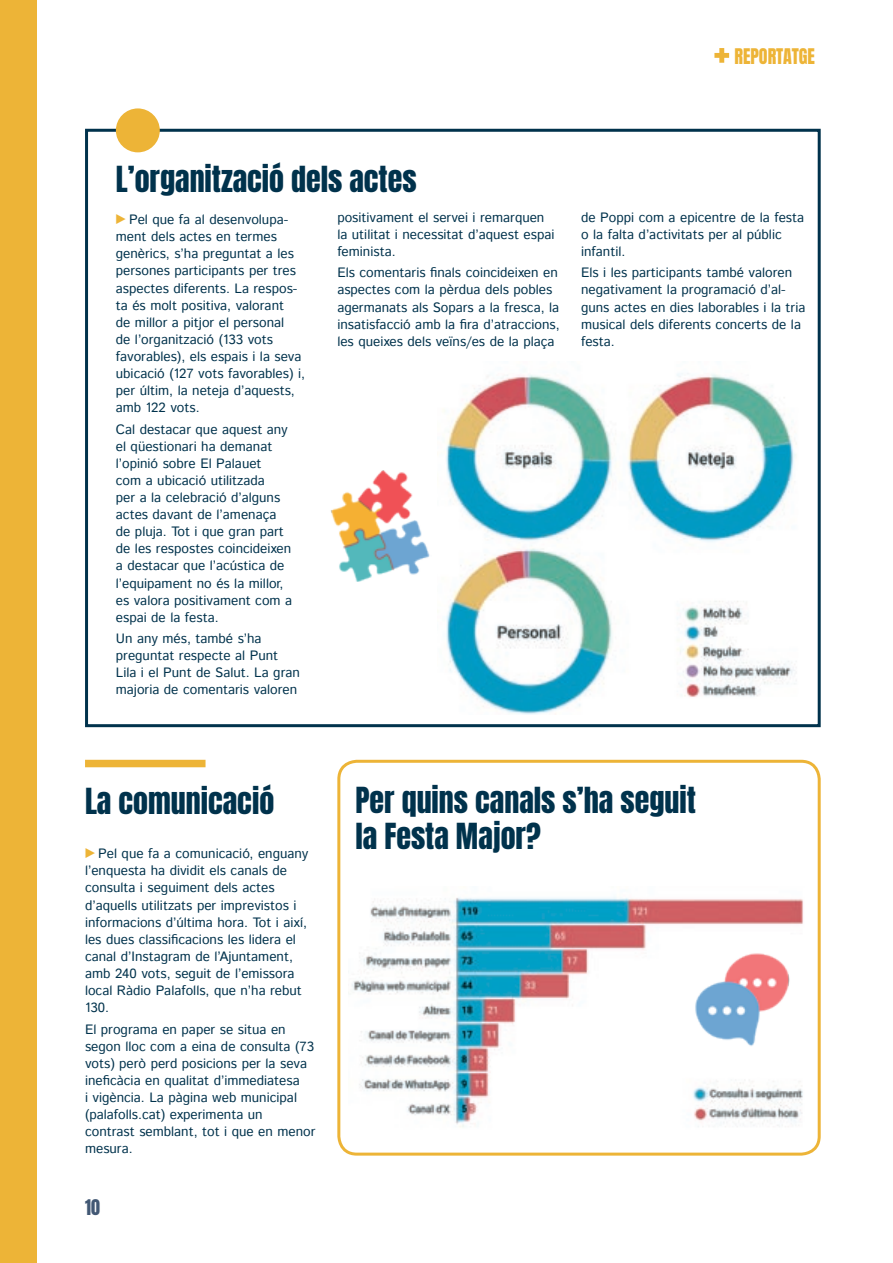
<style>
.page{position:relative;width:893px;height:1263px;background:#fff}
.page>*{position:absolute;margin:0;border:0;box-sizing:border-box;transform-origin:0 0}
.t1{font:30px/36px "Anton";color:#00324c}
.t2{font:18px "Anton";color:#edb437}
.t3{font:18px "Anton";color:#425874}
.t4{font:13.5px/17.1px "Istok Web";color:#00324c}
.s1{font-family:"Anton";color:#edb437}
</style>
<div class="page">
<div style="left:0;top:0;width:36px;height:1263px;background:#edb437"></div>
<svg style="left:714px;top:48px;width:15px;height:15px"></svg>
<div style="left:85px;top:760px;width:121px;height:7px;background:#edb437"></div>
<div style="left:85px;top:129px;width:736px;height:598px;border:3px solid #00324c"></div>
<img style="left:446px;top:373px;width:351px;height:341px">
<div style="left:116px;top:108px;width:44px;height:44px;background:#edb437;border-radius:50%"></div>
<img style="left:330px;top:470px;width:100px;height:112px">
<div style="left:337px;top:760px;width:484px;height:395px;border:3px solid #edb437;border-radius:18px"></div>
<img style="left:352px;top:896px;width:451px;height:231px">
<img style="left:693px;top:950px;width:102px;height:101px">
<h2 class="t2" style="left:734px;top:47px;width:82px">REPORTATGE</h2>
<h1 class="t1" style="left:116px;top:164px;width:302px">L’organització dels actes</h1>
<p class="t4" style="left:116px;top:212px;width:191px"><span class="s1">▶</span> Pel que fa al desenvolupa&shy;ment dels actes en termes genèrics, s’ha preguntat a les persones participants per tres aspectes diferents. La respos&shy;ta és molt positiva, valorant<br>de millor a pitjor el personal<br>de l’organització (133 vots favorables), els espais i la seva ubicació (127 vots favorables) i, per últim, la neteja d’aquests, amb 122 vots.</p>
<p class="t4" style="left:116px;top:421px;width:178px">Cal destacar que aquest any el qüestionari ha demanat l’opinió sobre El Palauet<br>com a ubicació utilitzada<br>per a la celebració d’alguns actes davant de l’amenaça de pluja. Tot i que gran part de les respostes coincideixen a destacar que l’acústica de l’equipament no és la millor, es valora positivament com a espai de la festa.</p>
<p class="t4" style="left:116px;top:631px;width:186px">Un any més, també s’ha preguntat respecte al Punt<br>Lila i el Punt de Salut. La gran majoria de comentaris valoren</p>
<p class="t4" style="left:337px;top:209px;width:219px">positivament el servei i remarquen la utilitat i necessitat d’aquest espai feminista.</p>
<p class="t4" style="left:337px;top:265px;width:224px">Els comentaris finals coincideixen en aspectes com la pèrdua dels pobles agermanats als Sopars a la fresca, la insatisfacció amb la fira d’atraccions, les queixes dels veïns/es de la plaça</p>
<p class="t4" style="left:581px;top:209px;width:225px">de Poppi com a epicentre de la festa o la falta d’activitats per al públic infantil.</p>
<p class="t4" style="left:581px;top:265px;width:226px">Els i les participants també valoren negativament la programació d’al&shy;guns actes en dies laborables i la tria musical dels diferents concerts de la festa.</p>
<h1 class="t1" style="left:85px;top:785px;width:191px">La comunicació</h1>
<p class="t4" style="left:85px;top:846px;width:225px"><span class="s1">▶</span> Pel que fa a comunicació, enguany l’enquesta ha dividit els canals de consulta i seguiment dels actes d’aquells utilitzats per imprevistos i informacions d’última hora. Tot i així, les dues classificacions les lidera el canal d’Instagram de l’Ajuntament, amb 240 vots, seguit de l’emissora local Ràdio Palafolls, que n’ha rebut 130.</p>
<p class="t4" style="left:85px;top:1021px;width:232px">El programa en paper se situa en segon lloc com a eina de consulta (73 vots) però perd posicions per la seva ineficàcia en qualitat d’immediatesa<br>i vigència. La pàgina web municipal (palafolls.cat) experimenta un contrast semblant, tot i que en menor mesura.</p>
<h2 class="t3" style="left:85px;top:1198px;width:16px">10</h2>
<h1 class="t1" style="left:355px;top:784px;width:342px">Per quins canals s’ha seguit la Festa Major?</h1>
</div>
